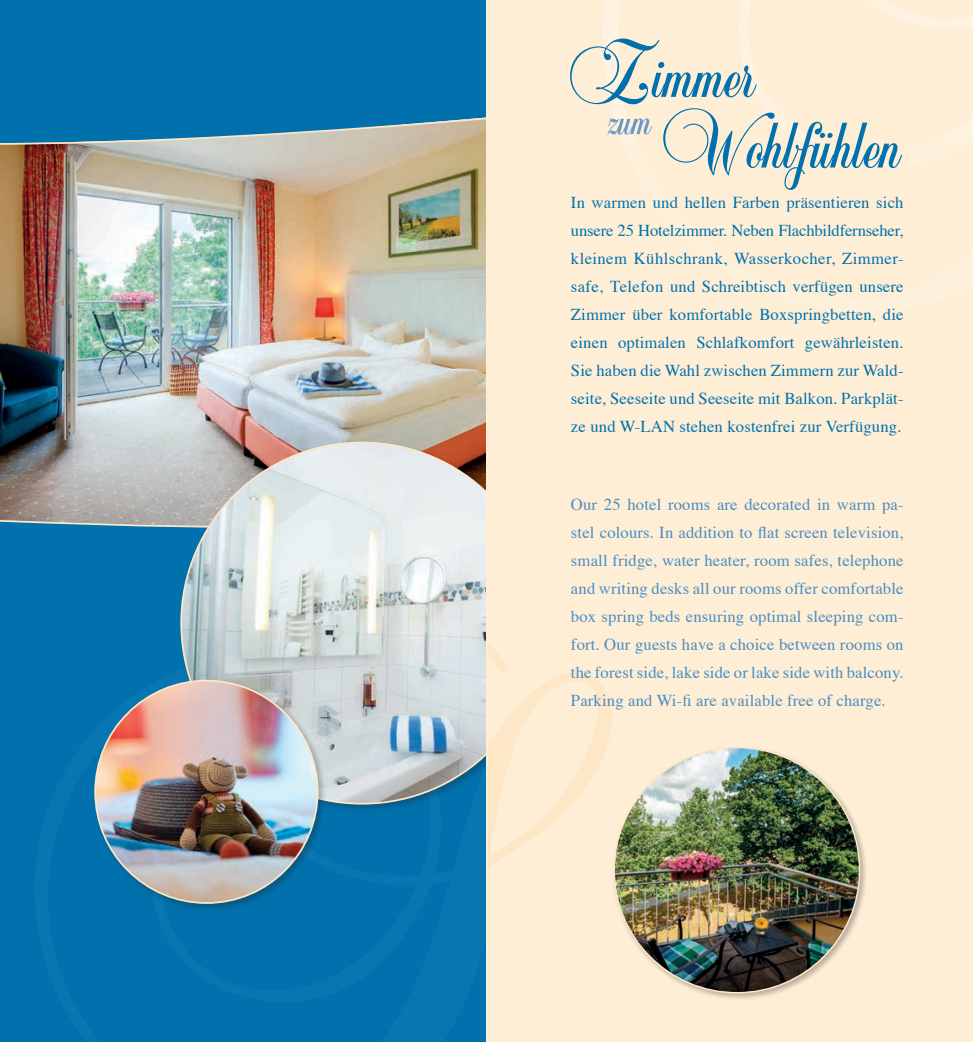
<style>
.page{position:relative;width:973px;height:1042px;background:#fff}
.page>*{position:absolute;margin:0;border:0;box-sizing:border-box;transform-origin:0 0}
.t1{font:98.52px "Balmoral D";color:#0071ad}
.t2{font:63px "Balmoral D";color:#6899c7}
.t3{font:16.62px/28px "Times";letter-spacing:.01em;color:#0071ad;text-align:justify}
.t4{font:16.62px/28px "Times";letter-spacing:.01em;color:#4a8dc0;text-align:justify}
</style>
<div class="page">
<div style="left:0;top:0;width:496px;height:1042px;background:#0071ad"></div>
<img style="left:0;top:117px;width:486px;height:411px">
<div style="left:178px;top:440px;width:374px;height:373px;background:#231f20;opacity:.3"></div>
<img style="left:181px;top:442px;width:361px;height:362px;border-radius:181px">
<div style="left:486px;top:0;width:486px;height:1042px;background:#feeed6"></div>
<svg style="left:603px;top:0;width:369px;height:101px"></svg>
<svg style="left:611px;top:58px;width:361px;height:83px"></svg>
<svg style="left:488px;top:643px;width:124px;height:224px"></svg>
<div style="left:92px;top:678px;width:235px;height:235px;background:#231f20;opacity:.3"></div>
<img style="left:95px;top:680px;width:222px;height:223px;border-radius:111px">
<div style="left:611px;top:745px;width:256px;height:256px;background:#231f20;opacity:.3"></div>
<img style="left:614px;top:747px;width:245px;height:246px;border-radius:123px">
<h1 class="t1" style="left:566px;top:7px;width:191px">Zimmer</h1>
<h2 class="t2" style="left:608px;top:77px;width:45px">zum</h2>
<h1 class="t1" style="left:656px;top:77px;width:246px">Wohlfühlen</h1>
<p class="t3" style="left:571px;top:187px;width:334px">In warmen und hellen Farben präsentieren sich unsere 25 Hotelzimmer. Neben Flachbildfernseher, kleinem Kühlschrank, Wasserkocher, Zimmer&shy;safe, Telefon und Schreibtisch verfügen unsere Zimmer über komfortable Boxspringbetten, die einen optimalen Schlafkomfort gewährleisten.<br>Sie haben die Wahl zwischen Zimmern zur Wald&shy;seite, Seeseite und Seeseite mit Balkon. Parkplät&shy;ze und W-LAN stehen kostenfrei zur Verfügung.</p>
<p class="t4" style="left:571px;top:489px;width:334px">Our 25 hotel rooms are decorated in warm pa&shy;stel colours. In addition to flat screen television, small fridge, water heater, room safes, telephone and writing desks all our rooms offer comfortable box spring beds ensuring optimal sleeping com&shy;fort. Our guests have a choice between rooms on the forest side, lake side or lake side with balcony.<br>Parking and Wi-fi are available free of charge.</p>
</div>
